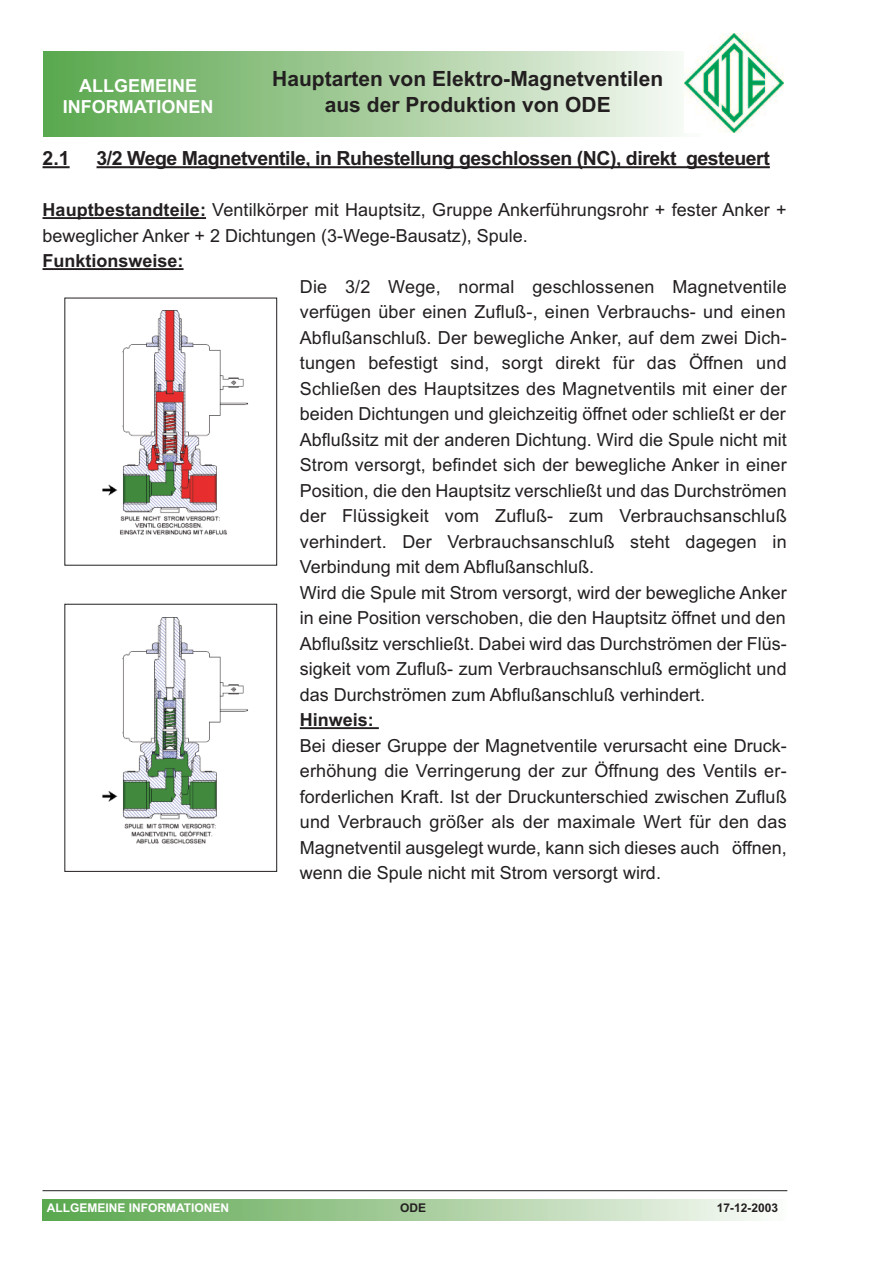
<style>
.page{position:relative;width:893px;height:1263px;background:#fff}
.page>*{position:absolute;margin:0;border:0;box-sizing:border-box;transform-origin:0 0}
.t1{font:700 21px/25.2px "Arial";color:#231f20;text-align:center}
.t2{font:700 19.5px "Arial";letter-spacing:-.025em;color:#231f20}
.t3{font:18px/25.5px "Arial";color:#231f20}
.t4{font:700 18px "Arial";color:#231f20}
.t5{font:700 18px/21px "Arial";color:#fff;text-align:center}
.t6{font:700 12px "Arial";color:#fff}
.t7{font:700 12px "Arial";color:#231f20}
.s1{font-weight:700}
</style>
<div class="page">
<div style="left:43px;top:51px;width:659px;height:85px;background:linear-gradient(to right,#57a54a,#f8f9f5)"></div>
<img style="left:685px;top:34px;width:98px;height:98px">
<div style="left:43px;top:1199px;width:744px;height:21px;background:linear-gradient(to right,#57a54a,#f8f9f5)"></div>
<hr style="left:43px;top:1190px;width:744px;height:1px;background:#231f20">
<hr style="left:43px;top:166px;width:27px;height:2px;background:#231f20">
<hr style="left:97px;top:166px;width:673px;height:2px;background:#231f20">
<hr style="left:43px;top:217px;width:163px;height:2px;background:#231f20">
<hr style="left:43px;top:268px;width:141px;height:2px;background:#231f20">
<hr style="left:300px;top:727px;width:79px;height:2px;background:#231f20">
<img style="left:102px;top:310px;width:146px;height:225px">
<img style="left:102px;top:617px;width:146px;height:227px">
<div style="left:64px;top:604px;width:213px;height:268px;border:1px solid #231f20"></div>
<p class="t5" style="left:63px;top:75px;width:152px">ALLGEMEINE<br>INFORMATIONEN</p>
<p class="t1" style="left:272px;top:67px;width:392px">Hauptarten von Elektro-Magnetventilen aus der Produktion von ODE</p>
<p class="t2" style="left:43px;top:147px;width:29px">2.1</p>
<p class="t2" style="left:97px;top:147px;width:675px">3/2 Wege Magnetventile, in Ruhestellung geschlossen (NC), direkt gesteuert</p>
<p class="t3" style="left:43px;top:197px;width:746px"><span class="s1">Hauptbestandteile:</span> Ventilkörper mit Hauptsitz, Gruppe Ankerführungsrohr + fester Anker + beweglicher Anker + 2 Dichtungen (3-Wege-Bausatz), Spule.</p>
<p class="t4" style="left:43px;top:250px;width:143px">Funktionsweise:</p>
<p class="t3" style="left:300px;top:274px;width:488px">Die 3/2 Wege, normal geschlossenen Magnetventile verfügen über einen Zufluß-, einen Verbrauchs- und einen Abflußanschluß. Der bewegliche Anker, auf dem zwei Dich&shy;tungen befestigt sind, sorgt direkt für das Öffnen und Schließen des Hauptsitzes des Magnetventils mit einer der beiden Dichtungen und gleichzeitig öffnet oder schließt er der Abflußsitz mit der anderen Dichtung. Wird die Spule nicht mit Strom versorgt, befindet sich der bewegliche Anker in einer Position, die den Hauptsitz verschließt und das Durchströmen der Flüssigkeit vom Zufluß- zum Verbrauchsanschluß verhindert. Der Verbrauchsanschluß steht dagegen in Verbindung mit dem Abflußanschluß.<br>Wird die Spule mit Strom versorgt, wird der bewegliche Anker in eine Position verschoben, die den Hauptsitz öffnet und den Abflußsitz verschließt. Dabei wird das Durchströmen der Flüs&shy;sigkeit vom Zufluß- zum Verbrauchsanschluß ermöglicht und das Durchströmen zum Abflußanschluß verhindert.</p>
<p class="t4" style="left:300px;top:709px;width:76px">Hinweis:</p>
<p class="t3" style="left:300px;top:733px;width:488px;text-align:justify">Bei dieser Gruppe der Magnetventile verursacht eine Druck&shy;erhöhung die Verringerung der zur Öffnung des Ventils er&shy;forderlichen Kraft. Ist der Druckunterschied zwischen Zufluß und Verbrauch größer als der maximale Wert für den das Magnetventil ausgelegt wurde, kann sich dieses auch öffnen, wenn die Spule nicht mit Strom versorgt wird.</p>
<p class="t6" style="left:47px;top:1201px;width:184px">ALLGEMEINE INFORMATIONEN</p>
<p class="t7" style="left:400px;top:1201px;width:28px">ODE</p>
<p class="t7" style="left:717px;top:1201px;width:63px">17-12-2003</p>
</div>
